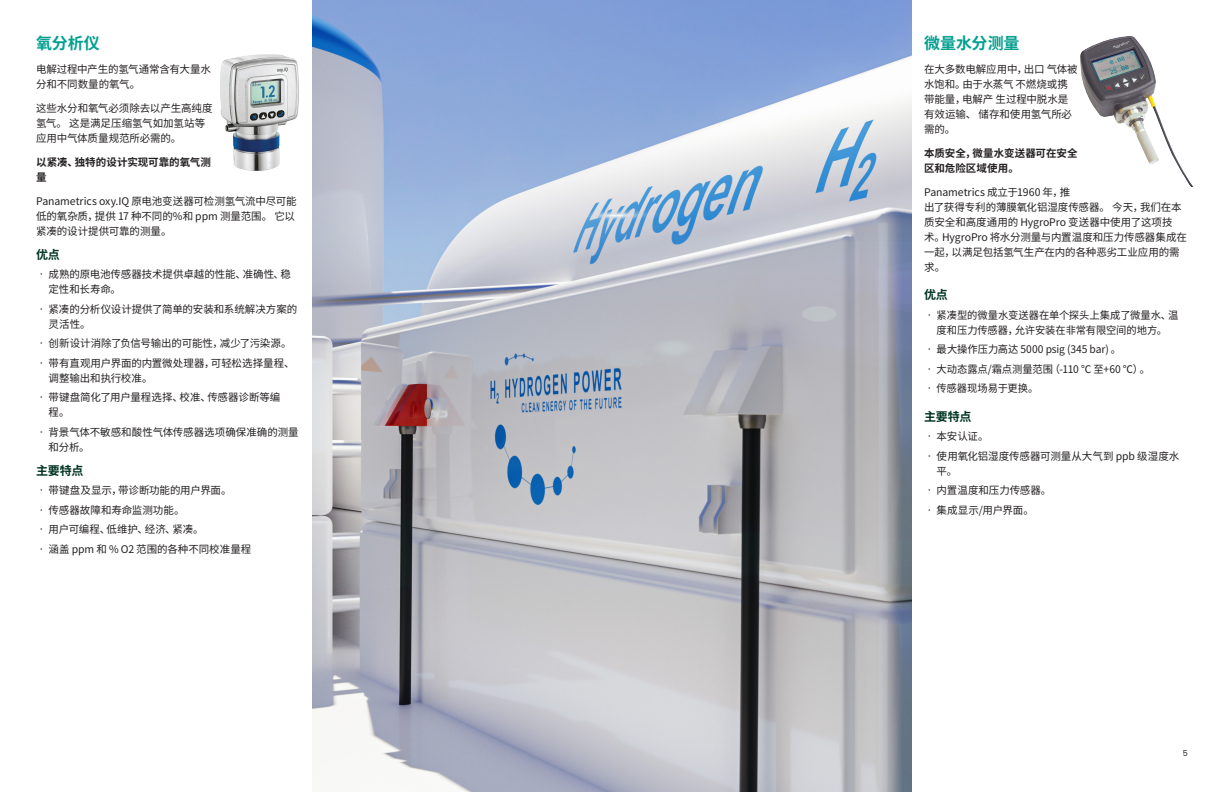
<style>
.page{position:relative;width:1224px;height:792px;background:#fff}
.page>*{position:absolute;margin:0;border:0;box-sizing:border-box;transform-origin:0 0}
.t1{font:700 16px "Noto Sans SC";letter-spacing:-.005em;color:#00a08f}
.t2{font:700 12px "Noto Sans SC";letter-spacing:-.005em;color:#003323}
.t3{font:10.5px/15px "Noto Sans SC";letter-spacing:-.01em;color:#231f20}
.t4{font:700 10.5px/15px "Noto Sans SC";color:#231f20}
.t5{font:8px "Poppins";color:#231f20}
</style>
<div class="page">
<img style="left:220px;top:54px;width:79px;height:117px">
<img style="left:1080px;top:36px;width:113px;height:151px">
<img style="left:312px;top:0;width:600px;height:792px">
<p class="t1" style="left:36px;top:34px;width:65px">氧分析仪</p>
<p class="t3" style="left:36px;top:62px;width:177px">电解过程中产生的氢气通常含有大量水分和不同数量的氧气。</p>
<p class="t3" style="left:36px;top:101px;width:178px">这些水分和氧气必须除去以产生高纯度氢气。 这是满足压缩氢气如加氢站等应用中气体质量规范所必需的。</p>
<p class="t4" style="left:36px;top:155px;width:176px">以紧凑、独特的设计实现可靠的氧气测量</p>
<p class="t3" style="left:36px;top:194px;width:262px">Panametrics oxy.IQ 原电池变送器可检测氢气流中尽可能低的氧杂质，提供 17 种不同的%和 ppm 测量范围。 它以紧凑的设计提供可靠的测量。</p>
<p class="t2" style="left:36px;top:248px;width:25px">优点</p>
<p class="t3" style="left:49px;top:267px;width:244px;text-indent:-13px">• 成熟的原电池传感器技术提供卓越的性能、准确性、稳定性和长寿命。</p>
<p class="t3" style="left:49px;top:302px;width:250px;text-indent:-13px">• 紧凑的分析仪设计提供了简单的安装和系统解决方案的灵活性。</p>
<p class="t3" style="left:36px;top:336px;width:257px">• 创新设计消除了负信号输出的可能性，减少了污染源。</p>
<p class="t3" style="left:49px;top:356px;width:248px;text-indent:-13px">• 带有直观用户界面的内置微处理器，可轻松选择量程、调整输出和执行校准。</p>
<p class="t3" style="left:49px;top:390px;width:233px;text-indent:-13px">• 带键盘简化了用户量程选择、校准、传感器诊断等编程。</p>
<p class="t3" style="left:49px;top:425px;width:252px;text-indent:-13px">• 背景气体不敏感和酸性气体传感器选项确保准确的测量和分析。</p>
<p class="t2" style="left:36px;top:464px;width:49px">主要特点</p>
<p class="t3" style="left:36px;top:483px;width:197px">• 带键盘及显示，带诊断功能的用户界面。</p>
<p class="t3" style="left:36px;top:503px;width:150px">• 传感器故障和寿命监测功能。</p>
<p class="t3" style="left:36px;top:522px;width:169px">• 用户可编程、低维护、经济、紧凑。</p>
<p class="t3" style="left:36px;top:542px;width:217px">• 涵盖 ppm 和 % O2 范围的各种不同校准量程</p>
<p class="t1" style="left:924px;top:34px;width:97px">微量水分测量</p>
<p class="t3" style="left:924px;top:62px;width:155px">在大多数电解应用中，出口 气体被水饱和。由于水蒸气 不燃烧或携带能量，电解产 生过程中脱水是有效运输、 储存和使用氢气所必需的。</p>
<p class="t4" style="left:924px;top:146px;width:155px">本质安全，微量水变送器可在安全区和危险区域使用。</p>
<p class="t3" style="left:924px;top:185px;width:265px">Panametrics 成立于1960 年，推<br>出了获得专利的薄膜氧化铝湿度传感器。 今天，我们在本质安全和高度通用的 HygroPro 变送器中使用了这项技<br>术。HygroPro 将水分测量与内置温度和压力传感器集成在一起，以满足包括氢气生产在内的各种恶劣工业应用的需求。</p>
<p class="t2" style="left:924px;top:288px;width:25px">优点</p>
<p class="t3" style="left:924px;top:308px;width:256px;text-align:center">• 紧凑型的微量水变送器在单个探头上集成了微量水、温度和压力传感器，允许安装在非常有限空间的地方。</p>
<p class="t3" style="left:924px;top:342px;width:199px">• 最大操作压力高达 5000 psig (345 bar) 。</p>
<p class="t3" style="left:924px;top:362px;width:227px">• 大动态露点/霜点测量范围（-110 ℃ 至+60 ℃）。</p>
<p class="t3" style="left:924px;top:381px;width:116px">• 传感器现场易于更换。</p>
<p class="t2" style="left:924px;top:410px;width:49px">主要特点</p>
<p class="t3" style="left:924px;top:429px;width:66px">• 本安认证。</p>
<p class="t3" style="left:937px;top:449px;width:244px;text-indent:-13px">• 使用氧化铝湿度传感器可测量从大气到 ppb 级湿度水平。</p>
<p class="t3" style="left:924px;top:483px;width:129px">• 内置温度和压力传感器。</p>
<p class="t3" style="left:924px;top:503px;width:111px">• 集成显示/用户界面。</p>
<p class="t5" style="left:1183px;top:749px;width:7px">5</p>
</div>
